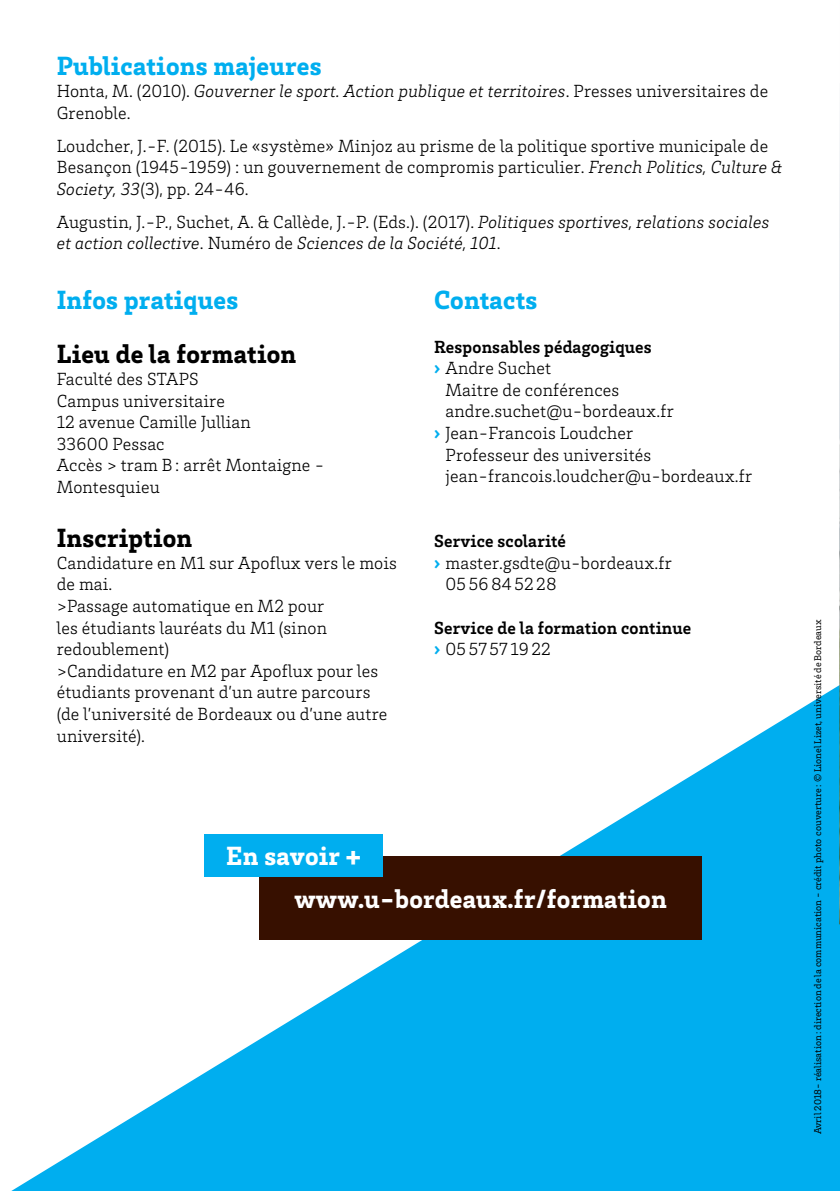
<style>
.page{position:relative;width:840px;height:1191px;background:#fff}
.page>*{position:absolute;margin:0;border:0;box-sizing:border-box;transform-origin:0 0}
.t1{font:900 27px "Brix Slab";letter-spacing:.01em;color:#00aeef}
.t2{font:900 27px "Brix Slab";letter-spacing:.01em;color:#fff}
.t3{font:900 27px "Brix Slab";letter-spacing:.01em;color:#000}
.t4{font:300 18px/21.6px "Brix Slab";letter-spacing:.01em;color:#000}
.t5{font:italic 300 18px/21.6px "Brix Slab";letter-spacing:.01em;color:#000}
.t6{font:700 18px/21.6px "Brix Slab";letter-spacing:.01em;color:#000}
.t7{font:10px "Brix Slab";color:#000}
.s1{font-style:italic}
.s2{font-style:normal}
.s3{font-weight:900;color:#00aeef}
.s4{font-weight:300}
</style>
<div class="page">
<svg style="left:11px;top:686px;width:828px;height:505px;fill:#00aeef"></svg>
<div style="left:259px;top:856px;width:442px;height:83px;background:#371000"></div>
<div style="left:204px;top:834px;width:179px;height:42px;background:#00aeef"></div>
<hr style="left:0;top:0;width:1px;height:1191px;background:#00aeef">
<img style="left:838px;top:685px;width:1px;height:239px">
<svg style="left:839px;top:142px;width:1px;height:96px"></svg>
<h1 class="t1" style="left:57px;top:48px;width:266px">Publications majeures</h1>
<p class="t4" style="left:57px;top:79px;width:712px">Honta, M. (2010). <span class="s1">Gouverner le sport. Action publique et territoires</span>. Presses universitaires de<br>Grenoble.</p>
<p class="t4" style="left:57px;top:134px;width:726px">Loudcher, J.-F. (2015). Le «système» Minjoz au prisme de la politique sportive municipale de<br>Besançon (1945-1959) : un gouvernement de compromis particulier. <span class="s1">French Politics, Culture &amp;<br>Society, 33</span>(3), pp. 24-46.</p>
<p class="t5" style="left:57px;top:210px;width:713px"><span class="s2">Augustin, J.-P., Suchet, A. &amp; Callède, J.-P. (Eds.). (2017).</span> Politiques sportives, relations sociales et action collective<span class="s2">. Numéro de</span> Sciences de la Société, 101<span class="s2">.</span></p>
<h1 class="t1" style="left:57px;top:282px;width:183px">Infos pratiques</h1>
<h1 class="t3" style="left:57px;top:336px;width:241px">Lieu de la formation</h1>
<p class="t4" style="left:57px;top:367px;width:269px">Faculté des STAPS<br>Campus universitaire<br>12 avenue Camille Jullian<br>33600 Pessac<br>Accès &gt; tram B: arrêt Montaigne -<br>Montesquieu</p>
<h1 class="t3" style="left:57px;top:520px;width:137px">Inscription</h1>
<p class="t4" style="left:57px;top:551px;width:341px">Candidature en M1 sur Apoflux vers le mois de mai.<br>&gt;Passage automatique en M2 pour<br>les étudiants lauréats du M1 (sinon redoublement)<br>&gt;Candidature en M2 par Apoflux pour les étudiants provenant d’un autre parcours (de l’université de Bordeaux ou d’une autre université).</p>
<h1 class="t1" style="left:434px;top:282px;width:105px">Contacts</h1>
<p class="t6" style="left:434px;top:335px;width:219px">Responsables pédagogiques</p>
<p class="t4" style="left:434px;top:357px;width:118px"><span class="s3">›</span> Andre Suchet</p>
<p class="t4" style="left:445px;top:378px;width:175px">Maitre de conférences</p>
<p class="t4" style="left:445px;top:400px;width:229px">andre.suchet@u-bordeaux.fr</p>
<p class="t4" style="left:434px;top:421px;width:200px"><span class="s3">›</span> Jean-Francois Loudcher</p>
<p class="t4" style="left:445px;top:443px;width:207px">Professeur des universités</p>
<p class="t4" style="left:445px;top:465px;width:308px">jean-francois.loudcher@u-bordeaux.fr</p>
<p class="t6" style="left:434px;top:529px;width:133px">Service scolarité</p>
<p class="t4" style="left:434px;top:551px;width:239px"><span class="s3">›</span> master.gsdte@u-bordeaux.fr</p>
<p class="t4" style="left:445px;top:573px;width:112px">05 5684 52 28</p>
<p class="t6" style="left:434px;top:616px;width:258px">Service de la formation continue <span class="s3">›</span> <span class="s4">0557571922</span></p>
<p class="t7" style="left:810px;top:1134px;width:516px;rotate:-90deg">Avril 2018- réalisation: direction de la communication - crédit photo couverture : © Lionel Lizet, université de Bordeaux</p>
<h1 class="t2" style="left:226px;top:838px;width:136px">En savoir +</h1>
<h1 class="t2" style="left:294px;top:881px;width:373px">www.u-bordeaux.fr/formation</h1>
</div>
